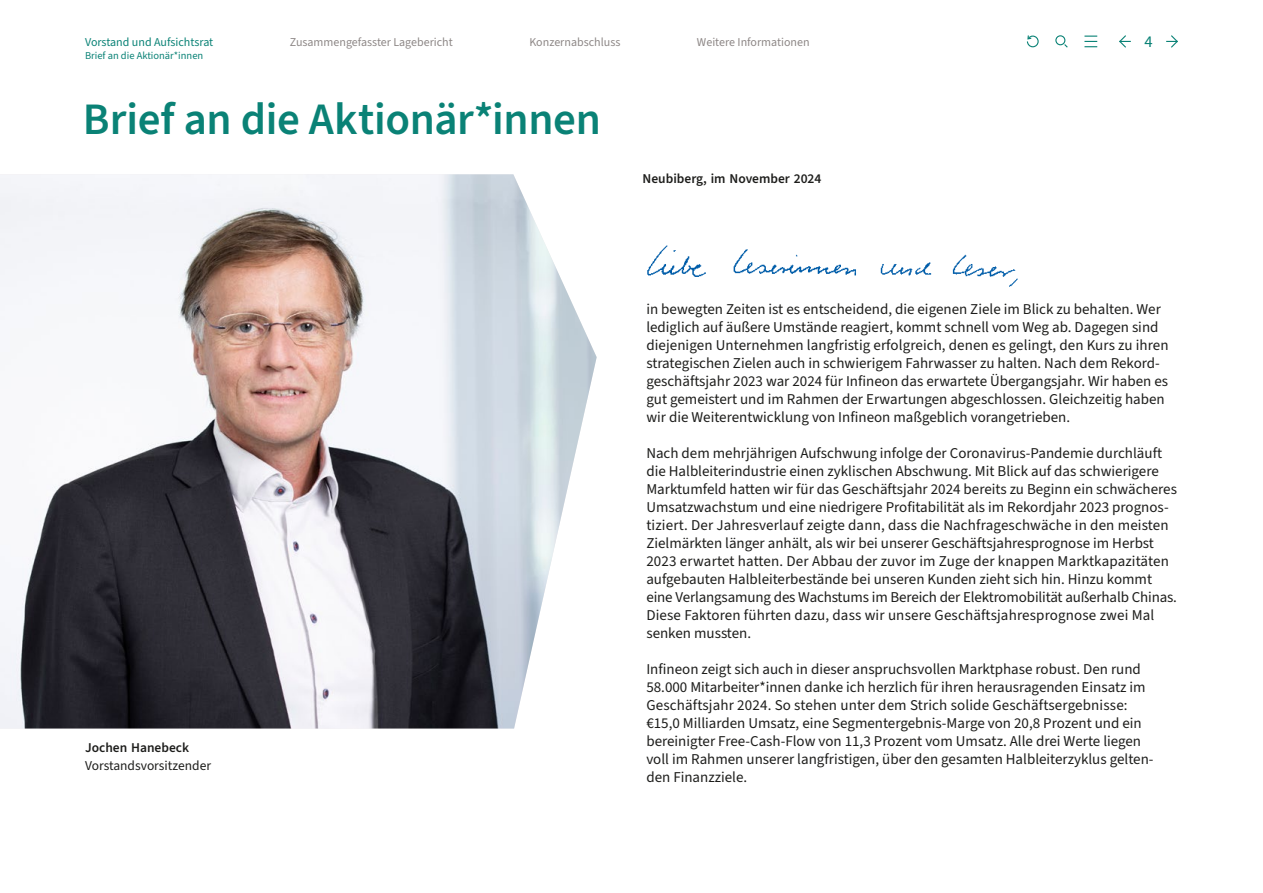
<style>
.page{position:relative;width:1263px;height:893px;background:#fff}
.page>*{position:absolute;margin:0;border:0;box-sizing:border-box;transform-origin:0 0}
.t1{font:600 45px "Source Sans 3";letter-spacing:-.01em;color:#0a8276}
.t2{font:16.5px "Source Sans 3";color:#0a8276}
.t3{font:15px/18px "Source Sans 3";color:#1d1d1b}
.t4{font:600 13.5px "Source Sans 3";color:#1d1d1b}
.t5{font:13.5px "Source Sans 3";color:#1d1d1b}
.t6{font:12px "Source Sans 3";color:#8d8786}
.t7{font:12px "Source Sans 3";color:#0a8276}
.t8{font:10.5px "Source Sans 3";color:#0a8276}
</style>
<div class="page">
<img style="left:647px;top:245px;width:371px;height:42px">
<img style="left:0;top:174px;width:597px;height:554px">
<svg style="left:1084px;top:36px;width:13px;height:11px"></svg>
<svg style="left:1119px;top:35px;width:12px;height:13px"></svg>
<svg style="left:1166px;top:35px;width:12px;height:13px"></svg>
<svg style="left:1026px;top:35px;width:13px;height:13px"></svg>
<svg style="left:1055px;top:35px;width:13px;height:13px"></svg>
<p class="t7" style="left:85px;top:34px;width:130px">Vorstand und Aufsichtsrat</p>
<p class="t6" style="left:290px;top:34px;width:165px">Zusammengefasster Lagebericht</p>
<p class="t6" style="left:529px;top:34px;width:92px">Konzernabschluss</p>
<p class="t6" style="left:697px;top:34px;width:114px">Weitere Informationen</p>
<p class="t2" style="left:1144px;top:30px;width:10px">4</p>
<p class="t8" style="left:85px;top:48px;width:120px">Brief an die Aktionär*innen</p>
<h1 class="t1" style="left:83px;top:89px;width:520px">Brief an die Aktionär*innen</h1>
<p class="t4" style="left:642px;top:170px;width:180px">Neubiberg, im November 2024</p>
<p class="t4" style="left:85px;top:738px;width:106px">Jochen Hanebeck</p>
<p class="t5" style="left:85px;top:756px;width:127px">Vorstandsvorsitzender</p>
<p class="t3" style="left:646px;top:300px;width:524px">in bewegten Zeiten ist es entscheidend, die eigenen Ziele im Blick zu behalten. Wer lediglich auf äußere Umstände reagiert, kommt schnell vom Weg ab. Dagegen sind diejenigen Unternehmen langfristig erfolgreich, denen es gelingt, den Kurs zu ihren strategischen Zielen auch in schwierigem Fahrwasser zu halten. Nach dem Rekord&shy;geschäftsjahr 2023 war 2024 für Infineon das erwartete Übergangsjahr. Wir haben es gut gemeistert und im Rahmen der Erwartungen abgeschlossen. Gleichzeitig haben wir die Weiterentwicklung von Infineon maßgeblich vorangetrieben.</p>
<p class="t3" style="left:646px;top:444px;width:532px">Nach dem mehrjährigen Aufschwung infolge der Coronavirus-Pandemie durchläuft die Halbleiterindustrie einen zyklischen Abschwung. Mit Blick auf das schwierigere Marktumfeld hatten wir für das Geschäftsjahr 2024 bereits zu Beginn ein schwächeres Umsatzwachstum und eine niedrigere Profitabilität als im Rekordjahr 2023 prognos&shy;tiziert. Der Jahresverlauf zeigte dann, dass die Nachfrageschwäche in den meisten Zielmärkten länger anhält, als wir bei unserer Geschäftsjahresprognose im Herbst 2023 erwartet hatten. Der Abbau der zuvor im Zuge der knappen Marktkapazitäten aufgebauten Halbleiterbestände bei unseren Kunden zieht sich hin. Hinzu kommt eine Verlangsamung des Wachstums im Bereich der Elektromobilität außerhalb Chinas.<br>Diese Faktoren führten dazu, dass wir unsere Geschäftsjahresprognose zwei Mal senken mussten.</p>
<p class="t3" style="left:646px;top:660px;width:509px">Infineon zeigt sich auch in dieser anspruchsvollen Marktphase robust. Den rund 58.000 Mitarbeiter*innen danke ich herzlich für ihren herausragenden Einsatz im Geschäftsjahr 2024. So stehen unter dem Strich solide Geschäftsergebnisse: €15,0 Milliarden Umsatz, eine Segmentergebnis-Marge von 20,8 Prozent und ein bereinigter Free-Cash-Flow von 11,3 Prozent vom Umsatz. Alle drei Werte liegen voll im Rahmen unserer langfristigen, über den gesamten Halbleiterzyklus gelten&shy;den Finanzziele.</p>
</div>
